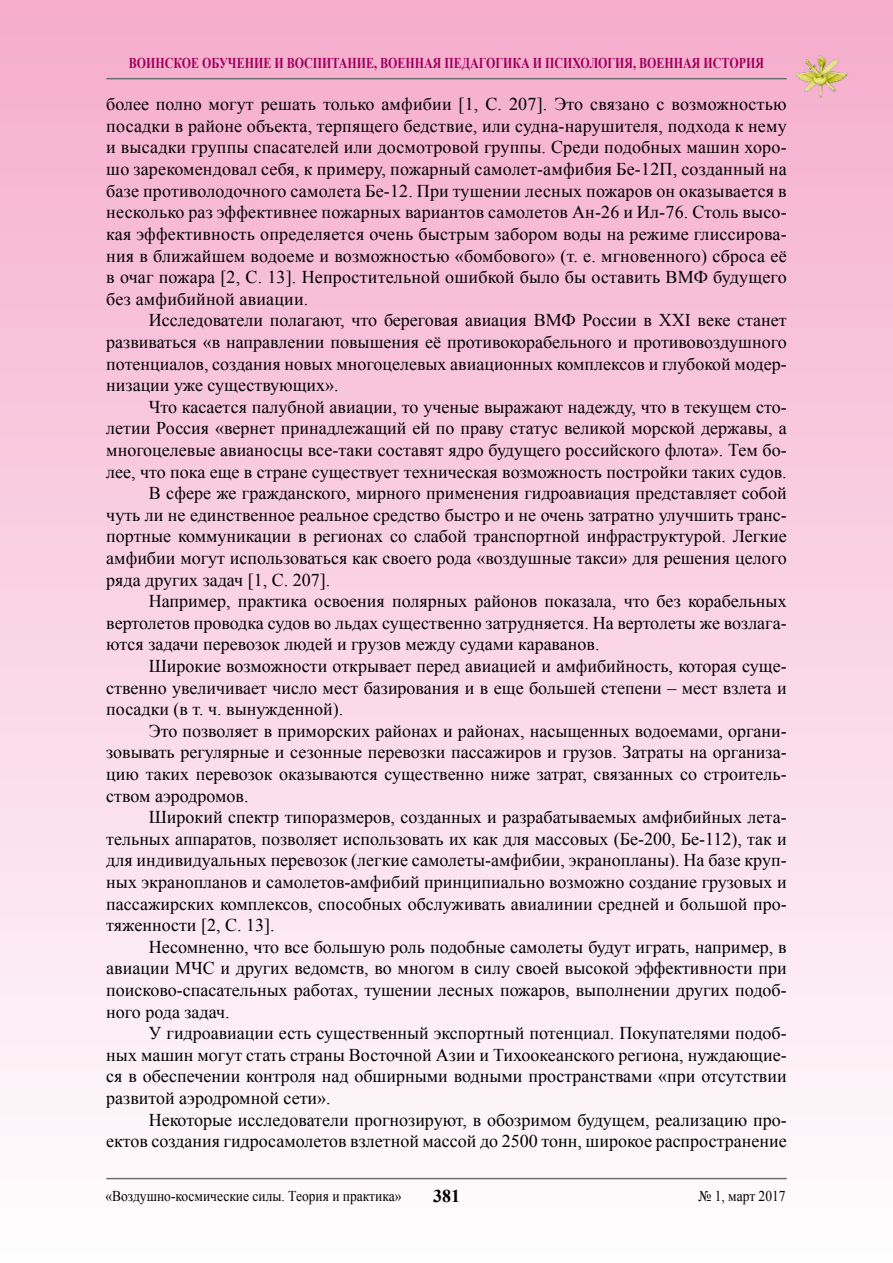
<style>
.page{position:relative;width:893px;height:1263px;background:#fff}
.page>*{position:absolute;margin:0;border:0;box-sizing:border-box;transform-origin:0 0}
.t1{font:18px/21.6px "Times New Roman";color:#000;text-align:justify}
.t2{font:700 18px "Times New Roman";color:#000}
.t3{font:700 15px "Times New Roman";color:#9e005d;scale:.8 1}
.t4{font:15px "Times New Roman";color:#000;scale:.9 1}
</style>
<div class="page">
<div style="left:0;top:0;width:893px;height:1263px;background:linear-gradient(to bottom,#f6accc,#fefefe)"></div>
<hr style="left:106px;top:78px;width:681px;height:1px;background:#6d6e71">
<hr style="left:106px;top:1178px;width:681px;height:1px;background:#6d6e71">
<img style="left:792px;top:52px;width:58px;height:47px">
<p class="t3" style="left:129px;top:52px;width:796px">воинское обучение и воспитание, военная педагогика и психология, военная история</p>
<p class="t1" style="left:106px;top:93px;width:682px">более полно могут решать только амфибии [1, С. 207]. Это связано с возможностью посадки в районе объекта, терпящего бедствие, или судна-нарушителя, подхода к нему и высадки группы спасателей или досмотровой группы. Среди подобных машин хоро&shy;шо зарекомендовал себя, к примеру, пожарный самолет-амфибия Бе-12П, созданный на базе противолодочного самолета Бе-12. При тушении лесных пожаров он оказывается в несколько раз эффективнее пожарных вариантов самолетов Ан-26 и Ил-76. Столь высо&shy;кая эффективность определяется очень быстрым забором воды на режиме глиссирова&shy;ния в ближайшем водоеме и возможностью «бомбового» (т. е. мгновенного) сброса её в очаг пожара [2, С. 13]. Непростительной ошибкой было бы оставить ВМФ будущего без амфибийной авиации.</p>
<p class="t1" style="left:106px;top:309px;width:682px;text-indent:43px">Исследователи полагают, что береговая авиация ВМФ России в XXI веке станет развиваться «в направлении повышения её противокорабельного и противовоздушного потенциалов, создания новых многоцелевых авиационных комплексов и глубокой модер&shy;низации уже существующих».</p>
<p class="t1" style="left:149px;top:396px;width:639px">Что касается палубной авиации, то ученые выражают надежду, что в текущем сто-</p>
<p class="t1" style="left:106px;top:417px;width:682px">летии Россия «вернет принадлежащий ей по праву статус великой морской державы, а</p>
<p class="t1" style="left:106px;top:439px;width:682px">многоцелевые авианосцы все-таки составят ядро будущего российского флота». Тем бо-</p>
<p class="t1" style="left:106px;top:460px;width:682px">лее, что пока еще в стране существует техническая возможность постройки таких судов.</p>
<p class="t1" style="left:149px;top:482px;width:639px">В сфере же гражданского, мирного применения гидроавиация представляет собой</p>
<p class="t1" style="left:106px;top:504px;width:682px">чуть ли не единственное реальное средство быстро и не очень затратно улучшить транс-</p>
<p class="t1" style="left:106px;top:525px;width:682px">портные коммуникации в регионах со слабой транспортной инфраструктурой. Легкие</p>
<p class="t1" style="left:106px;top:547px;width:682px">амфибии могут использоваться как своего рода «воздушные такси» для решения целого</p>
<p class="t1" style="left:106px;top:568px;width:225px">ряда других задач [1, С. 207].</p>
<p class="t1" style="left:149px;top:590px;width:639px">Например, практика освоения полярных районов показала, что без корабельных</p>
<p class="t1" style="left:106px;top:612px;width:682px">вертолетов проводка судов во льдах существенно затрудняется. На вертолеты же возлага-</p>
<p class="t1" style="left:106px;top:633px;width:495px">ются задачи перевозок людей и грузов между судами караванов.</p>
<p class="t1" style="left:149px;top:655px;width:639px">Широкие возможности открывает перед авиацией и амфибийность, которая суще-</p>
<p class="t1" style="left:106px;top:676px;width:682px">ственно увеличивает число мест базирования и в еще большей степени – мест взлета и</p>
<p class="t1" style="left:106px;top:698px;width:238px">посадки (в т. ч. вынужденной).</p>
<p class="t1" style="left:149px;top:720px;width:639px">Это позволяет в приморских районах и районах, насыщенных водоемами, органи-</p>
<p class="t1" style="left:106px;top:741px;width:682px">зовывать регулярные и сезонные перевозки пассажиров и грузов. Затраты на организа-</p>
<p class="t1" style="left:106px;top:763px;width:682px">цию таких перевозок оказываются существенно ниже затрат, связанных со строитель-</p>
<p class="t1" style="left:106px;top:784px;width:144px">ством аэродромов.</p>
<p class="t1" style="left:149px;top:806px;width:639px">Широкий спектр типоразмеров, созданных и разрабатываемых амфибийных лета-</p>
<p class="t1" style="left:106px;top:828px;width:682px">тельных аппаратов, позволяет использовать их как для массовых (Бе-200, Бе-112), так и</p>
<p class="t1" style="left:106px;top:849px;width:682px">для индивидуальных перевозок (легкие самолеты-амфибии, экранопланы). На базе круп-</p>
<p class="t1" style="left:106px;top:871px;width:682px">ных экранопланов и самолетов-амфибий принципиально возможно создание грузовых и</p>
<p class="t1" style="left:106px;top:892px;width:682px">пассажирских комплексов, способных обслуживать авиалинии средней и большой про-</p>
<p class="t1" style="left:106px;top:914px;width:170px">тяженности [2, С. 13].</p>
<p class="t1" style="left:149px;top:936px;width:639px">Несомненно, что все большую роль подобные самолеты будут играть, например, в</p>
<p class="t1" style="left:106px;top:957px;width:682px">авиации МЧС и других ведомств, во многом в силу своей высокой эффективности при</p>
<p class="t1" style="left:106px;top:979px;width:682px">поисково-спасательных работах, тушении лесных пожаров, выполнении других подоб-</p>
<p class="t1" style="left:106px;top:1000px;width:125px">ного рода задач.</p>
<p class="t1" style="left:149px;top:1022px;width:639px">У гидроавиации есть существенный экспортный потенциал. Покупателями подоб-</p>
<p class="t1" style="left:106px;top:1044px;width:682px">ных машин могут стать страны Восточной Азии и Тихоокеанского региона, нуждающие-</p>
<p class="t1" style="left:106px;top:1065px;width:682px">ся в обеспечении контроля над обширными водными пространствами «при отсутствии</p>
<p class="t1" style="left:106px;top:1087px;width:226px">развитой аэродромной сети».</p>
<p class="t1" style="left:149px;top:1108px;width:639px">Некоторые исследователи прогнозируют, в обозримом будущем, реализацию про-</p>
<p class="t1" style="left:106px;top:1130px;width:682px">ектов создания гидросамолетов взлетной массой до 2500 тонн, широкое распространение</p>
<p class="t4" style="left:105px;top:1186px;width:330px">«Воздушно-космические силы. Теория и практика»</p>
<p class="t2" style="left:433px;top:1184px;width:28px">381</p>
<p class="t4" style="left:699px;top:1186px;width:98px">№ 1, март 2017</p>
</div>
